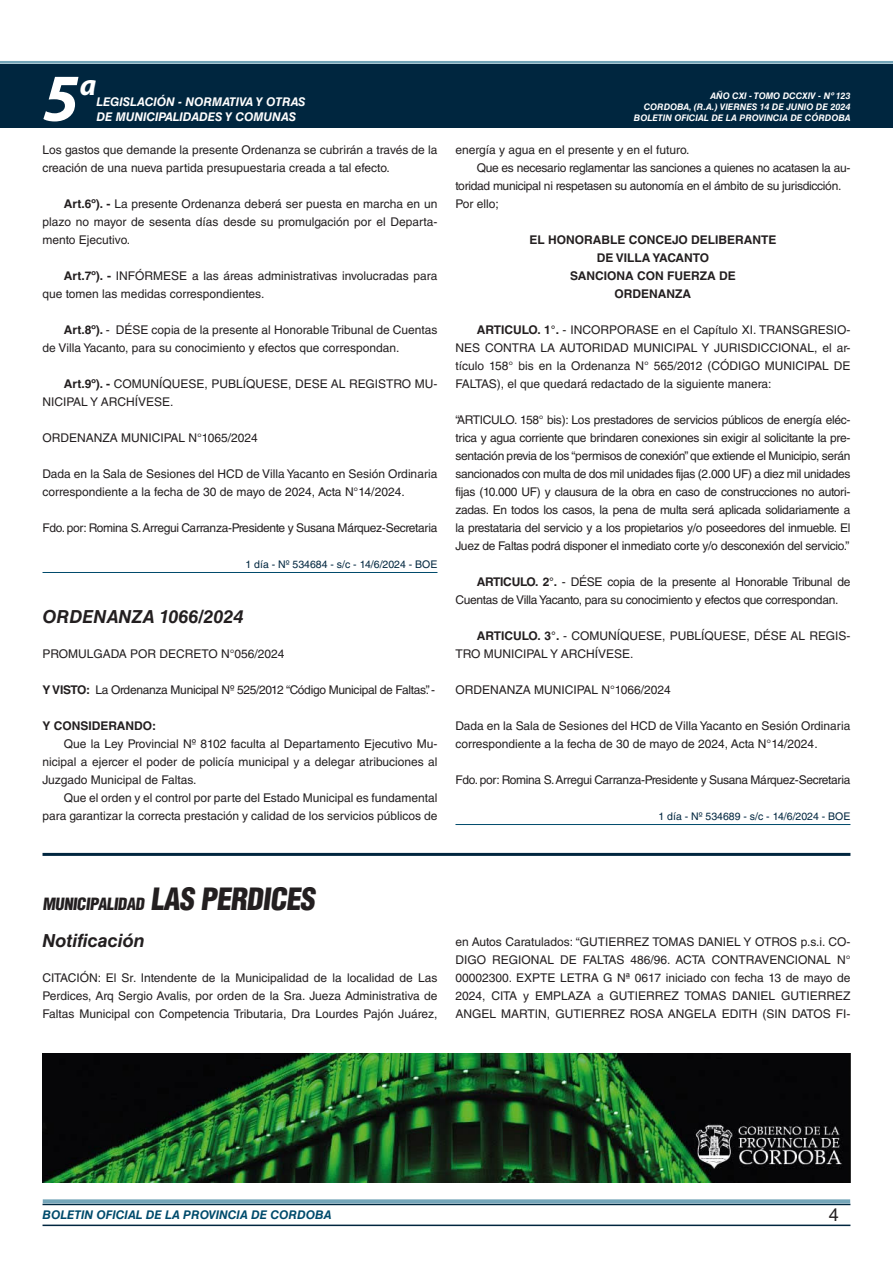
<style>
.page{position:relative;width:893px;height:1263px;background:#fff}
.page>*{position:absolute;margin:0;border:0;box-sizing:border-box;transform-origin:0 0}
.t1{font:italic 700 67.5px "Myriad Pro";color:#fff}
.t2{font:italic 700 30px "Myriad Pro";color:#fff}
.NOMBRE_DE_MINISTERIO{font:italic 700 18px "Helvetica LT Std";color:#231f20}
.t3{font:18px "Helvetica LT Std";color:#231f20}
.BASE{font:900 condensed 16.5px "Helvetica LT Std";color:#231f20}
.TEXTO_BASE{font:12px/18px "Helvetica LT Std";color:#231f20}
.TEXTO_BASE-2{font:12px/18px "Helvetica LT Std";letter-spacing:-.025em;color:#231f20}
.RESUELVE{font:700 12px "Helvetica LT Std";color:#231f20}
.t4{font:italic 700 12px "Helvetica LT Std";color:#fff}
.t5{font:italic 700 12px "Helvetica LT Std";color:#004b6c}
.TEXTO_BASE-3{font:700 12px "Helvetica LT Std";color:#231f20}
.FECHA_DE_VENCIMIENTO{font:10.5px "Helvetica LT Std";color:#00263f}
.t6{font:italic 700 9px/10.8px "Helvetica LT Std";color:#fff;text-align:right}
.s1{font-weight:700}
.s2{font-size:30px}
</style>
<div class="page">
<div style="left:0;top:61px;width:893px;height:6px;background:#fff;opacity:.75"></div>
<div style="left:0;top:64px;width:893px;height:64px;background:#00263f"></div>
<hr style="left:43px;top:1224px;width:807px;height:2px;background:#00263f">
<div style="left:42px;top:1198px;width:809px;height:8px;background:#fff;opacity:.75"></div>
<hr style="left:43px;top:572px;width:394px;height:1px;background:#004b6c">
<hr style="left:455px;top:824px;width:395px;height:1px;background:#004b6c">
<hr style="left:43px;top:853px;width:807px;height:3px;background:#00263f">
<img style="left:43px;top:1054px;width:807px;height:129px">
<h1 class="t1" style="left:43px;top:54px;width:38px">5</h1>
<h2 class="t2" style="left:80px;top:66px;width:18px">a</h2>
<p class="t4" style="left:96px;top:95px;width:211px">LEGISLACIÓN - NORMATIVA Y OTRAS</p>
<p class="t4" style="left:96px;top:109px;width:201px">DE MUNICIPALIDADES Y COMUNAS</p>
<p class="TEXTO_BASE" style="left:43px;top:141px;width:396px">Los gastos que demande la presente Ordenanza se cubrirán a través de la creación de una nueva partida presupuestaria creada a tal efecto.</p>
<p class="TEXTO_BASE" style="left:43px;top:195px;width:396px;text-align:justify;text-indent:21px"><span class="s1">Art.6º). -</span> La presente Ordenanza deberá ser puesta en marcha en un plazo no mayor de sesenta días desde su promulgación por el Departa&shy;mento Ejecutivo.</p>
<p class="TEXTO_BASE" style="left:43px;top:267px;width:396px;text-indent:21px"><span class="s1">Art.7º). -</span> INFÓRMESE a las áreas administrativas involucradas para que tomen las medidas correspondientes.</p>
<p class="TEXTO_BASE" style="left:43px;top:321px;width:396px;text-indent:21px"><span class="s1">Art.8º).</span> - DÉSE copia de la presente al Honorable Tribunal de Cuentas de Villa Yacanto, para su conocimiento y efectos que correspondan.</p>
<p class="TEXTO_BASE" style="left:43px;top:375px;width:396px;text-indent:21px"><span class="s1">Art.9º). -</span> COMUNÍQUESE, PUBLÍQUESE, DESE AL REGISTRO MU-<br>NICIPAL Y ARCHÍVESE.</p>
<p class="TEXTO_BASE" style="left:43px;top:429px;width:217px">ORDENANZA MUNICIPAL N°1065/2024</p>
<p class="TEXTO_BASE" style="left:43px;top:465px;width:396px">Dada en la Sala de Sesiones del HCD de Villa Yacanto en Sesión Ordinaria correspondiente a la fecha de 30 de mayo de 2024, Acta N°14/2024.</p>
<p class="TEXTO_BASE-2" style="left:43px;top:519px;width:396px">Fdo. por: Romina S. Arregui Carranza-Presidente y Susana Márquez-Secretaria</p>
<p class="FECHA_DE_VENCIMIENTO" style="left:246px;top:558px;width:193px">1 día - Nº 534684 - s/c - 14/6/2024 - BOE</p>
<p class="NOMBRE_DE_MINISTERIO" style="left:43px;top:606px;width:203px">ORDENANZA 1066/2024</p>
<p class="TEXTO_BASE" style="left:43px;top:645px;width:244px">PROMULGADA POR DECRETO N°056/2024</p>
<p class="TEXTO_BASE-2" style="left:43px;top:681px;width:394px"><span class="s1">Y VISTO:</span> La Ordenanza Municipal Nº 525/2012 “Código Municipal de Faltas”. -</p>
<p class="TEXTO_BASE-3" style="left:43px;top:718px;width:115px">Y CONSIDERANDO:</p>
<p class="TEXTO_BASE" style="left:43px;top:735px;width:396px;text-align:justify;text-indent:21px">Que la Ley Provincial Nº 8102 faculta al Departamento Ejecutivo Mu&shy;nicipal a ejercer el poder de policía municipal y a delegar atribuciones al Juzgado Municipal de Faltas.</p>
<p class="TEXTO_BASE" style="left:43px;top:789px;width:396px;text-align:right">Que el orden y el control por parte del Estado Municipal es fundamental para garantizar la correcta prestación y calidad de los servicios públicos de</p>
<p class="t6" style="left:634px;top:91px;width:218px">AÑO CXI - TOMO DCCXIV - Nº 123<br>CORDOBA, (R.A.) VIERNES 14 DE JUNIO DE 2024<br>BOLETIN OFICIAL DE LA PROVINCIA DE CÓRDOBA</p>
<p class="TEXTO_BASE" style="left:455px;top:141px;width:236px">energía y agua en el presente y en el futuro.</p>
<p class="TEXTO_BASE-2" style="left:455px;top:159px;width:396px;text-indent:21px">Que es necesario reglamentar las sanciones a quienes no acatasen la au&shy;toridad municipal ni respetasen su autonomía en el ámbito de su jurisdicción.</p>
<p class="TEXTO_BASE" style="left:455px;top:195px;width:45px">Por ello;</p>
<p class="RESUELVE" style="left:530px;top:232px;width:248px">EL HONORABLE CONCEJO DELIBERANTE</p>
<p class="RESUELVE" style="left:597px;top:250px;width:114px">DE VILLA YACANTO</p>
<p class="RESUELVE" style="left:570px;top:268px;width:167px">SANCIONA CON FUERZA DE</p>
<p class="RESUELVE" style="left:615px;top:286px;width:78px">ORDENANZA</p>
<p class="TEXTO_BASE" style="left:455px;top:321px;width:396px;text-align:justify;text-indent:21px"><span class="s1">ARTICULO. 1°.</span> - INCORPORASE en el Capítulo XI. TRANSGRESIO-NES CONTRA LA AUTORIDAD MUNICIPAL Y JURISDICCIONAL, el ar&shy;tículo 158° bis en la Ordenanza N° 565/2012 (CÓDIGO MUNICIPAL DE FALTAS), el que quedará redactado de la siguiente manera:</p>
<p class="TEXTO_BASE" style="left:455px;top:411px;width:396px;text-align:justify">“ARTICULO. 158° bis): Los prestadores de servicios públicos de energía eléc&shy;trica y agua corriente que brindaren conexiones sin exigir al solicitante la pre&shy;sentación previa de los “permisos de conexión” que extiende el Municipio, serán sancionados con multa de dos mil unidades fijas (2.000 UF) a diez mil unidades fijas (10.000 UF) y clausura de la obra en caso de construcciones no autori&shy;zadas. En todos los casos, la pena de multa será aplicada solidariamente a la prestataria del servicio y a los propietarios y/o poseedores del inmueble. El Juez de Faltas podrá disponer el inmediato corte y/o desconexión del servicio.”</p>
<p class="TEXTO_BASE-2" style="left:455px;top:573px;width:396px;text-indent:21px"><span class="s1">ARTICULO. 2°.</span> - DÉSE copia de la presente al Honorable Tribunal de<br>Cuentas de Villa Yacanto, para su conocimiento y efectos que correspondan.</p>
<p class="TEXTO_BASE" style="left:455px;top:627px;width:396px;text-indent:21px"><span class="s1">ARTICULO. 3°.</span> - COMUNÍQUESE, PUBLÍQUESE, DÉSE AL REGIS-<br>TRO MUNICIPAL Y ARCHÍVESE.</p>
<p class="TEXTO_BASE" style="left:455px;top:681px;width:217px">ORDENANZA MUNICIPAL N°1066/2024</p>
<p class="TEXTO_BASE" style="left:455px;top:717px;width:396px">Dada en la Sala de Sesiones del HCD de Villa Yacanto en Sesión Ordinaria correspondiente a la fecha de 30 de mayo de 2024, Acta N°14/2024.</p>
<p class="TEXTO_BASE-2" style="left:455px;top:771px;width:396px">Fdo. por: Romina S. Arregui Carranza-Presidente y Susana Márquez-Secretaria</p>
<p class="FECHA_DE_VENCIMIENTO" style="left:658px;top:810px;width:193px">1 día - Nº 534689 - s/c - 14/6/2024 - BOE</p>
<p class="BASE" style="left:43px;top:893px;width:279px">MUNICIPALIDAD <span class="s2">LAS PERDICES</span></p>
<p class="NOMBRE_DE_MINISTERIO" style="left:43px;top:930px;width:104px">Notificación</p>
<p class="TEXTO_BASE" style="left:43px;top:969px;width:396px;text-align:justify">CITACIÓN: El Sr. Intendente de la Municipalidad de la localidad de Las Perdices, Arq Sergio Avalis, por orden de la Sra. Jueza Administrativa de Faltas Municipal con Competencia Tributaria, Dra Lourdes Pajón Juárez,</p>
<p class="TEXTO_BASE" style="left:455px;top:933px;width:396px;text-align:justify">en Autos Caratulados: “GUTIERREZ TOMAS DANIEL Y OTROS p.s.i. CO-DIGO REGIONAL DE FALTAS 486/96. ACTA CONTRAVENCIONAL N° 00002300. EXPTE LETRA G Nª 0617 iniciado con fecha 13 de mayo de 2024, CITA y EMPLAZA a GUTIERREZ TOMAS DANIEL GUTIERREZ ANGEL MARTIN, GUTIERREZ ROSA ANGELA EDITH (SIN DATOS FI-</p>
<p class="t5" style="left:43px;top:1208px;width:290px">BOLETIN OFICIAL DE LA PROVINCIA DE CORDOBA</p>
<h3 class="t3" style="left:829px;top:1204px;width:12px">4</h3>
</div>
